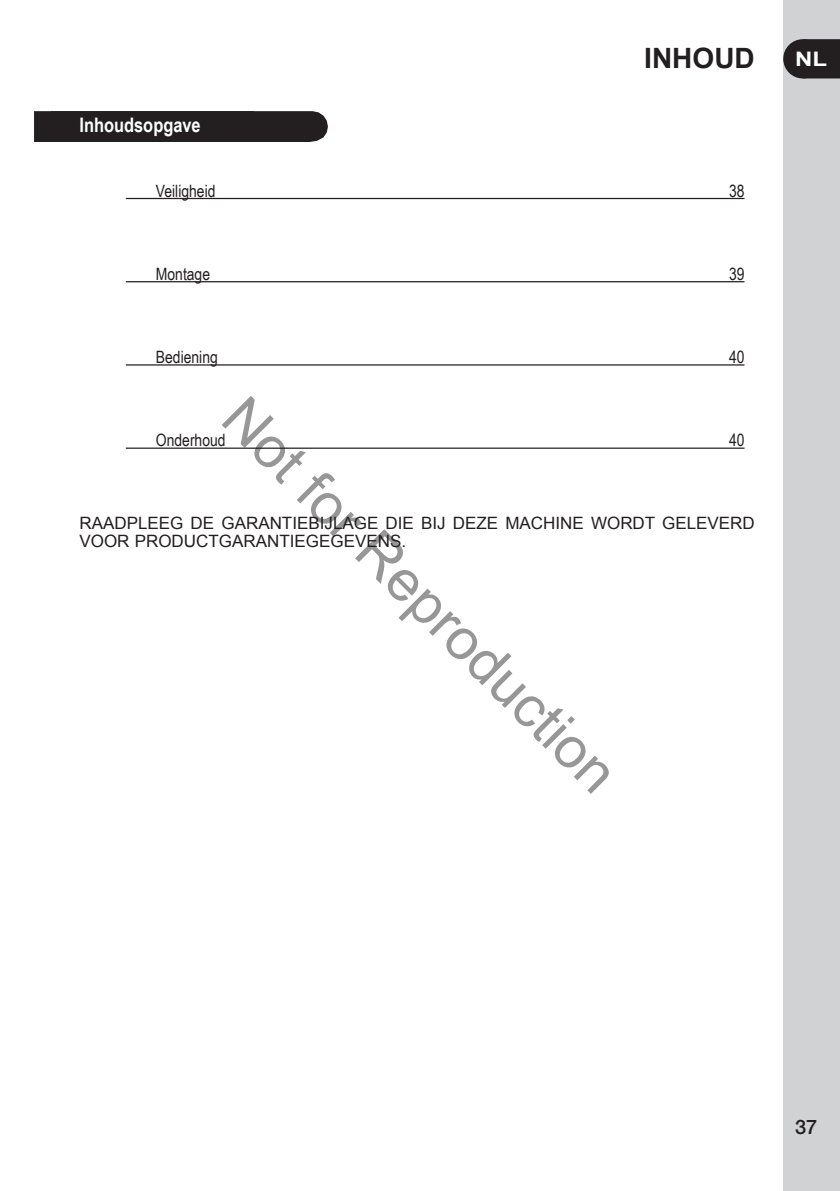
<style>
.page{position:relative;width:840px;height:1191px;background:#fff}
.page>*{position:absolute;margin:0;border:0;box-sizing:border-box;transform-origin:0 0}
.t1{font:57.4px "Arial";color:rgb(0 0 0/.41)}
.t2{font:700 28px "Arial";color:#231f20}
.t3{font:700 20px "Arial Narrow";color:#fff}
.t4{font:700 20px "Arial";color:#fff;scale:1.2 1}
.t5{font:500 20px "Helvetica Neue";color:#231f20}
.t6{font:17px/18px "Arial";color:#231f20}
.t7{font:17px "Arial Narrow";color:#231f20}
.s1{font-family:"Franklin Gothic";font-weight:800;font-style:italic}
</style>
<div class="page">
<div style="left:782px;top:0;width:57px;height:1191px;background:#d1d2d4"></div>
<div style="left:34px;top:111px;width:294px;height:31px;background:#231f20"></div>
<svg style="left:806px;top:39px;width:33px;height:39px"></svg>
<div style="left:783px;top:40px;width:38px;height:37px;background:#231f20;border-radius:50%"></div>
<div style="left:782px;top:39px;width:40px;height:39px;border:2px solid #231f20;border-radius:50%"></div>
<hr style="left:126px;top:198px;width:618px;height:1px;background:#231f20">
<hr style="left:126px;top:281px;width:618px;height:1px;background:#231f20">
<hr style="left:126px;top:364px;width:618px;height:1px;background:#231f20">
<hr style="left:126px;top:447px;width:618px;height:2px;background:#231f20">
<p class="t3" style="left:51px;top:110px;width:151px"><span class="s1">Text</span>Inhoudsopgave</p>
<h2 class="t2" style="left:644px;top:40px;width:112px">INHOUD</h2>
<p class="t4" style="left:794px;top:46px;width:28px">NL</p>
<p class="t7" style="left:156px;top:178px;width:61px">Veiligheid</p>
<p class="t7" style="left:728px;top:178px;width:17px">38</p>
<p class="t7" style="left:156px;top:261px;width:56px">Montage</p>
<p class="t7" style="left:728px;top:261px;width:17px">39</p>
<p class="t7" style="left:156px;top:345px;width:63px">Bediening</p>
<p class="t7" style="left:728px;top:345px;width:17px">40</p>
<h1 class="t1" style="left:259px;top:381px;width:531px;rotate:45deg">Not for Reproduction</h1>
<p class="t7" style="left:156px;top:428px;width:71px">Onderhoud</p>
<p class="t7" style="left:728px;top:428px;width:17px">40</p>
<p class="t6" style="left:79px;top:514px;width:676px">RAADPLEEG DE GARANTIEBIJLAGE DIE BIJ DEZE MACHINE WORDT GELEVERD<br>VOOR PRODUCTGARANTIEGEGEVENS.</p>
<p class="t5" style="left:794px;top:1115px;width:24px">37</p>
</div>
